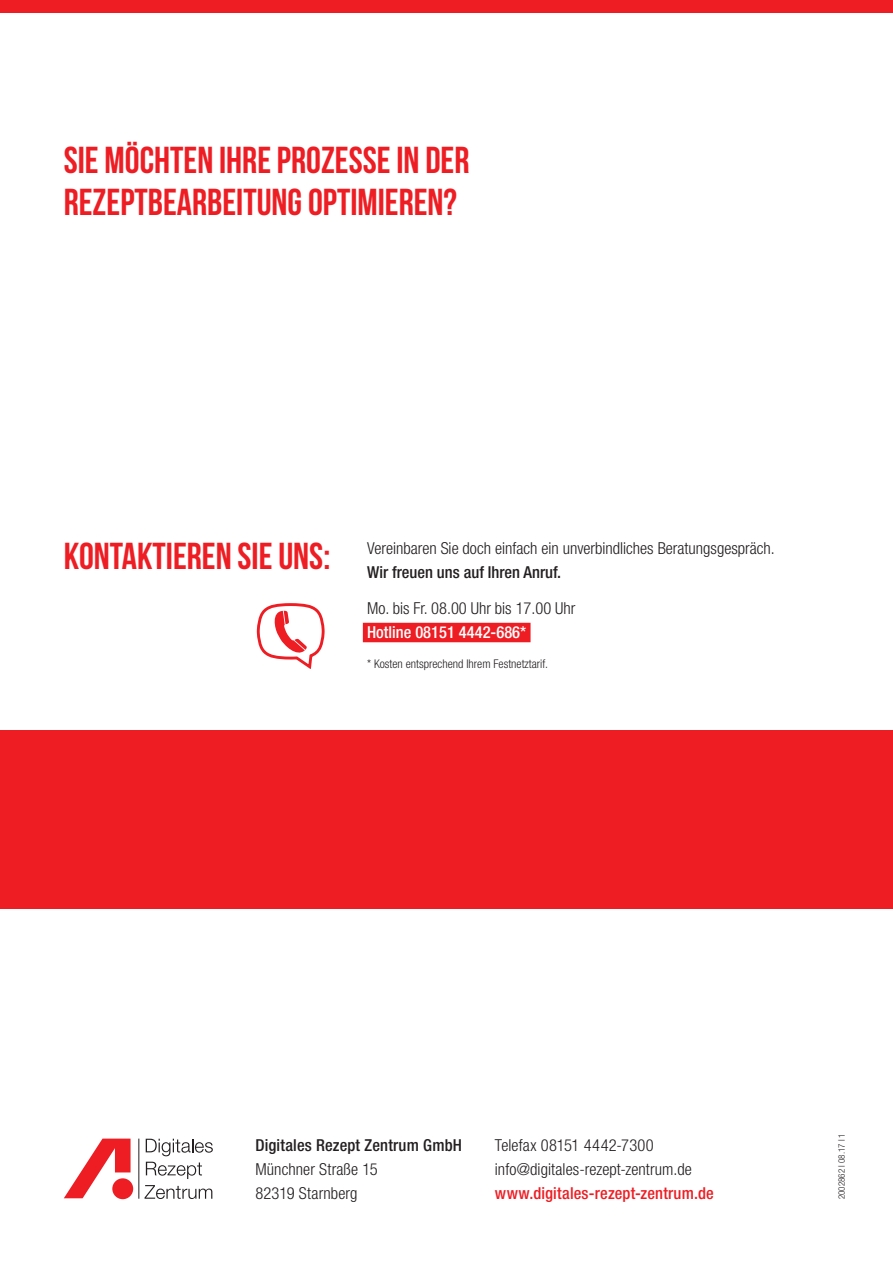
<style>
.page{position:relative;width:893px;height:1263px;background:#fff}
.page>*{position:absolute;margin:0;border:0;box-sizing:border-box;transform-origin:0 0}
.t1{font:37.5px/42px "Bebas Neue";color:#ee1d23}
.t2{font:300 condensed 16.5px/24px "Helvetica Neue LT";color:#231f20}
.t3{font:500 condensed 16.5px "Helvetica Neue LT";letter-spacing:.005em;color:#231f20}
.t4{font:500 condensed 16.5px "Helvetica Neue LT";letter-spacing:.01em;color:#ee1d23}
.t5{font:500 condensed 16.5px "Helvetica Neue LT";color:#fff}
.t6{font:300 condensed 12px "Helvetica Neue LT";color:#231f20}
.t7{font:300 condensed 9px "Helvetica Neue LT";color:#231f20}
</style>
<div class="page">
<div style="left:0;top:730px;width:893px;height:179px;background:#ee1d23"></div>
<div style="left:0;top:0;width:893px;height:13px;background:#ee1d23"></div>
<hr style="left:138px;top:1138px;width:1px;height:61px;background:#231f20">
<svg style="left:64px;top:1138px;width:69px;height:61px"></svg>
<svg style="left:146px;top:1139px;width:67px;height:17px"></svg>
<svg style="left:145px;top:1185px;width:67px;height:14px"></svg>
<svg style="left:146px;top:1162px;width:56px;height:17px"></svg>
<div style="left:363px;top:623px;width:168px;height:19px;background:#ee1d23"></div>
<svg style="left:257px;top:603px;width:68px;height:66px"></svg>
<h1 class="t1" style="left:64px;top:138px;width:407px">SIE MÖCHTEN IHRE PROZESSE IN DER<br>REZEPTBEARBEITUNG OPTIMIEREN?</h1>
<h1 class="t1" style="left:64px;top:534px;width:268px">KONTAKTIEREN SIE UNS:</h1>
<p class="t2" style="left:367px;top:536px;width:409px">Vereinbaren Sie doch einfach ein unverbindliches Beratungsgespräch.</p>
<p class="t3" style="left:367px;top:562px;width:196px">Wir freuen uns auf Ihren Anruf.</p>
<p class="t2" style="left:367px;top:596px;width:210px">Mo. bis Fr. 08.00 Uhr bis 17.00 Uhr</p>
<p class="t5" style="left:367px;top:622px;width:161px">Hotline 08151 4442-686*</p>
<p class="t6" style="left:367px;top:657px;width:183px">* Kosten entsprechend Ihrem Festnetztarif.</p>
<p class="t3" style="left:255px;top:1135px;width:208px">Digitales Rezept Zentrum GmbH</p>
<p class="t2" style="left:255px;top:1157px;width:124px">Münchner Straße 15<br>82319 Starnberg</p>
<p class="t2" style="left:495px;top:1133px;width:198px">Telefax 08151 4442-7300 info@digitales-rezept-zentrum.de</p>
<p class="t4" style="left:495px;top:1183px;width:220px">www.digitales-rezept-zentrum.de</p>
<p class="t7" style="left:836px;top:1199px;width:67px;rotate:-90deg">2002862 I 08.17 I 1</p>
</div>
